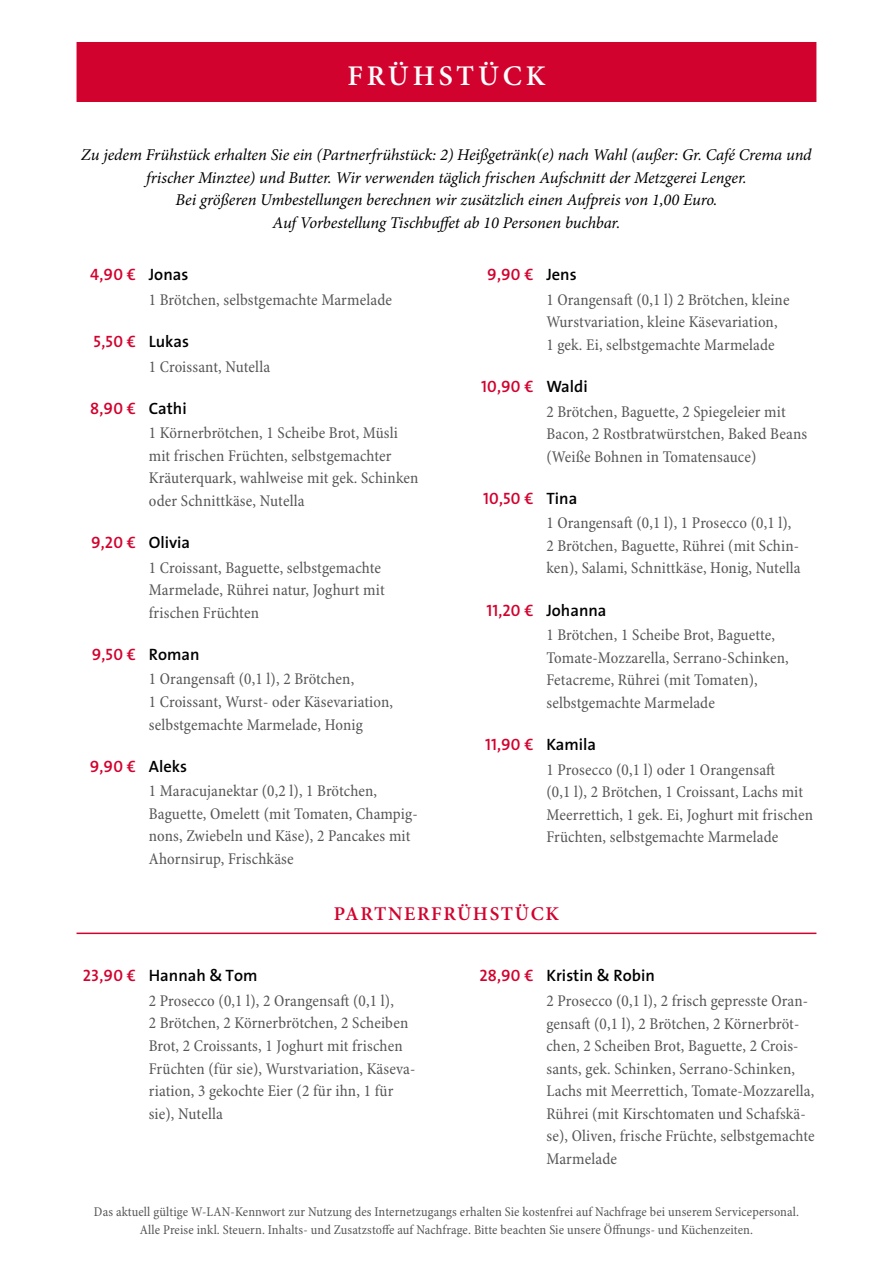
<style>
.page{position:relative;width:893px;height:1263px;background:#fff}
.page>*{position:absolute;margin:0;border:0;box-sizing:border-box;transform-origin:0 0}
.t1{font:600 28.5px "Minion Pro";letter-spacing:.135em;color:#fff}
.t2{font:600 19.5px "Minion Pro";letter-spacing:.085em;color:#d2022e}
.t3{font:condensed 16.5px/22.5px "Minion Pro";letter-spacing:.005em;color:#565656}
.t4{font:italic 16.5px/22.5px "Minion Pro";letter-spacing:-.005em;color:#000;text-align:center}
.t5{font:600 16.5px "The Sans";color:#000}
.t6{font:16.5px "The Sans Semi Bold Caps";color:#d2022e}
.t7{font:condensed 13.5px/18.6px "Minion Pro";letter-spacing:.01em;color:#565656;text-align:center}
.s1{font-family:"The Sans Semi Bold Caps";font-weight:400;color:#d2022e}
.s2{color:#d2022e}
.s3{font-family:"The Sans";font-weight:600}
.s4{font-family:"The Sans";font-weight:600;color:#000}
</style>
<div class="page">
<div style="left:77px;top:42px;width:739px;height:60px;background:#d2022e"></div>
<hr style="left:77px;top:932px;width:739px;height:2px;background:#d2022e">
<h1 class="t1" style="left:347px;top:58px;width:200px">FRÜHSTÜCK</h1>
<p class="t4" style="left:81px;top:144px;width:732px">Zu jedem Frühstück erhalten Sie ein (Partnerfrühstück: 2) Heißgetränk(e) nach Wahl (außer: Gr. Café Crema und frischer Minztee) und Butter. Wir verwenden täglich frischen Aufschnitt der Metzgerei Lenger.<br>Bei größeren Umbestellungen berechnen wir zusätzlich einen Aufpreis von 1,00 Euro.<br>Auf Vorbestellung Tischbuffet ab 10 Personen buchbar.</p>
<p class="t5" style="left:90px;top:261px;width:100px"><span class="s1">4</span><span class="s2">,</span><span class="s1">90</span> <span class="s2">€</span> Jonas</p>
<p class="t3" style="left:149px;top:289px;width:245px">1 Brötchen, selbstgemachte Marmelade</p>
<p class="t5" style="left:94px;top:328px;width:97px"><span class="s1">5</span><span class="s2">,</span><span class="s1">50</span> <span class="s2">€</span> Lukas</p>
<p class="t3" style="left:149px;top:356px;width:123px">1 Croissant, Nutella</p>
<p class="t5" style="left:90px;top:394px;width:98px"><span class="s1">8</span><span class="s2">,</span><span class="s1">90</span> <span class="s2">€</span> Cathi</p>
<p class="t3" style="left:149px;top:423px;width:271px">1 Körnerbrötchen, 1 Scheibe Brot, Müsli mit frischen Früchten, selbstgemachter Kräuterquark, wahlweise mit gek. Schinken oder Schnittkäse, Nutella</p>
<p class="t5" style="left:91px;top:529px;width:101px"><span class="s1">9</span><span class="s2">,</span><span class="s1">20</span> <span class="s2">€</span> Olivia</p>
<p class="t3" style="left:149px;top:557px;width:237px">1 Croissant, Baguette, selbstgemachte<br>Marmelade, Rührei natur, Joghurt mit frischen Früchten</p>
<p class="t5" style="left:92px;top:640px;width:109px"><span class="s1">9</span><span class="s2">,</span><span class="s1">50</span> <span class="s2">€</span> Roman</p>
<p class="t3" style="left:149px;top:669px;width:246px">1 Orangensaft (0,1 l), 2 Brötchen,<br>1 Croissant, Wurst- oder Käsevariation, selbstgemachte Marmelade, Honig</p>
<p class="t5" style="left:90px;top:752px;width:99px"><span class="s1">9</span><span class="s2">,</span><span class="s1">90</span> <span class="s2">€</span> Aleks</p>
<p class="t3" style="left:149px;top:780px;width:270px">1 Maracujanektar (0,2 l), 1 Brötchen, Baguette, Omelett (mit Tomaten, Champig&shy;nons, Zwiebeln und Käse), 2 Pancakes mit Ahornsirup, Frischkäse</p>
<p class="t5" style="left:487px;top:261px;width:91px"><span class="s1">9</span><span class="s2">,</span><span class="s1">90</span> <span class="s2">€</span> Jens</p>
<p class="t3" style="left:546px;top:289px;width:245px">1 Orangensaft (0,1 l) 2 Brötchen, kleine<br>Wurstvariation, kleine Käsevariation,<br>1 gek. Ei, selbstgemachte Marmelade</p>
<p class="t5" style="left:481px;top:373px;width:108px"><span class="s1">10</span><span class="s2">,</span><span class="s1">90</span> <span class="s2">€</span> Waldi</p>
<p class="t3" style="left:546px;top:401px;width:262px">2 Brötchen, Baguette, 2 Spiegeleier mit<br>Bacon, 2 Rostbratwürstchen, Baked Beans (Weiße Bohnen in Tomatensauce)</p>
<p class="t6" style="left:483px;top:484px;width:96px">10<span class="s3">,</span>50 <span class="s3">€</span> <span class="s4">Tina</span></p>
<p class="t3" style="left:546px;top:513px;width:256px">1 Orangensaft (0,1 l), 1 Prosecco (0,1 l),<br>2 Brötchen, Baguette, Rührei (mit Schin&shy;ken), Salami, Schnittkäse, Honig, Nutella</p>
<p class="t5" style="left:486px;top:596px;width:122px"><span class="s1">11</span><span class="s2">,</span><span class="s1">20</span> <span class="s2">€</span> Johanna</p>
<p class="t3" style="left:546px;top:624px;width:244px">1 Brötchen, 1 Scheibe Brot, Baguette, Tomate-Mozzarella, Serrano-Schinken, Fetacreme, Rührei (mit Tomaten), selbstgemachte Marmelade</p>
<p class="t5" style="left:485px;top:730px;width:113px"><span class="s1">11</span><span class="s2">,</span><span class="s1">90</span> <span class="s2">€</span> Kamila</p>
<p class="t3" style="left:546px;top:759px;width:268px">1 Prosecco (0,1 l) oder 1 Orangensaft<br>(0,1 l), 2 Brötchen, 1 Croissant, Lachs mit Meerrettich, 1 gek. Ei, Joghurt mit frischen Früchten, selbstgemachte Marmelade</p>
<p class="t2" style="left:334px;top:902px;width:227px">PARTNERFRÜHSTÜCK</p>
<p class="t5" style="left:83px;top:962px;width:176px"><span class="s1">23</span><span class="s2">,</span><span class="s1">90</span> <span class="s2">€</span> Hannah &amp; Tom</p>
<p class="t3" style="left:149px;top:990px;width:268px">2 Prosecco (0,1 l), 2 Orangensaft (0,1 l),<br>2 Brötchen, 2 Körnerbrötchen, 2 Scheiben Brot, 2 Croissants, 1 Joghurt mit frischen Früchten (für sie), Wurstvariation, Käseva&shy;riation, 3 gekochte Eier (2 für ihn, 1 für sie), Nutella</p>
<p class="t5" style="left:479px;top:962px;width:177px"><span class="s1">28</span><span class="s2">,</span><span class="s1">90</span> <span class="s2">€</span> Kristin &amp; Robin</p>
<p class="t3" style="left:546px;top:990px;width:270px">2 Prosecco (0,1 l), 2 frisch gepresste Oran&shy;gensaft (0,1 l), 2 Brötchen, 2 Körnerbröt&shy;chen, 2 Scheiben Brot, Baguette, 2 Crois&shy;sants, gek. Schinken, Serrano-Schinken, Lachs mit Meerrettich, Tomate-Mozzarella, Rührei (mit Kirschtomaten und Schafskä&shy;se), Oliven, frische Früchte, selbstgemachte Marmelade</p>
<p class="t7" style="left:94px;top:1203px;width:707px">Das aktuell gültige W-LAN-Kennwort zur Nutzung des Internetzugangs erhalten Sie kostenfrei auf Nachfrage bei unserem Servicepersonal.<br>Alle Preise inkl. Steuern. Inhalts- und Zusatzstoffe auf Nachfrage. Bitte beachten Sie unsere Öffnungs- und Küchenzeiten.</p>
</div>
